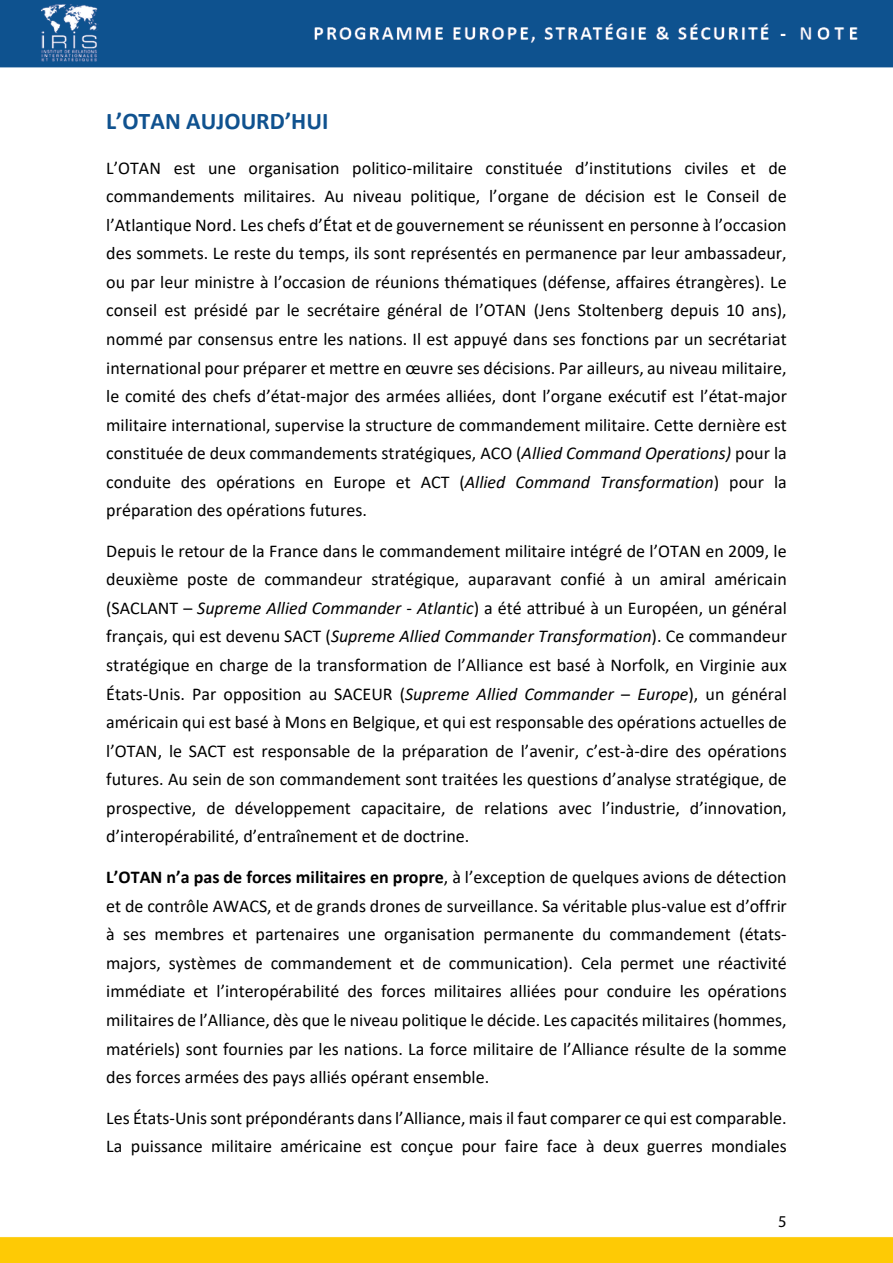
<style>
.page{position:relative;width:893px;height:1263px;background:#fff}
.page>*{position:absolute;margin:0;border:0;box-sizing:border-box;transform-origin:0 0}
.t1{font:700 24px "Calibri";color:#10528f}
.t2{font:18px/28.5px "Calibri";color:#000;text-align:justify}
.t3{font:16.5px "Myriad Pro";color:#000}
.s1{font-style:italic}
.s2{font-weight:700}
</style>
<div class="page">
<img style="left:0;top:0;width:893px;height:1263px">
<p class="t1" style="left:106px;top:104px;width:224px">L’OTAN AUJOURD’HUI</p>
<p class="t2" style="left:106px;top:153px;width:682px">L’OTAN est une organisation politico-militaire constituée d’institutions civiles et de commandements militaires. Au niveau politique, l’organe de décision est le Conseil de l’Atlantique Nord. Les chefs d’État et de gouvernement se réunissent en personne à l’occasion des sommets. Le reste du temps, ils sont représentés en permanence par leur ambassadeur, ou par leur ministre à l’occasion de réunions thématiques (défense, affaires étrangères). Le conseil est présidé par le secrétaire général de l’OTAN (Jens Stoltenberg depuis 10 ans), nommé par consensus entre les nations. Il est appuyé dans ses fonctions par un secrétariat international pour préparer et mettre en œuvre ses décisions. Par ailleurs, au niveau militaire, le comité des chefs d’état-major des armées alliées, dont l’organe exécutif est l’état-major militaire international, supervise la structure de commandement militaire. Cette dernière est constituée de deux commandements stratégiques, ACO (<span class="s1">Allied Command Operations)</span> pour la conduite des opérations en Europe et ACT (<span class="s1">Allied Command Transformation</span>) pour la préparation des opérations futures.</p>
<p class="t2" style="left:106px;top:536px;width:682px">Depuis le retour de la France dans le commandement militaire intégré de l’OTAN en 2009, le deuxième poste de commandeur stratégique, auparavant confié à un amiral américain (SACLANT – <span class="s1">Supreme Allied Commander - Atlantic</span>) a été attribué à un Européen, un général français, qui est devenu SACT (<span class="s1">Supreme Allied Commander Transformation</span>). Ce commandeur stratégique en charge de la transformation de l’Alliance est basé à Norfolk, en Virginie aux États-Unis. Par opposition au SACEUR (<span class="s1">Supreme Allied Commander</span> – <span class="s1">Europe</span>), un général américain qui est basé à Mons en Belgique, et qui est responsable des opérations actuelles de l’OTAN, le SACT est responsable de la préparation de l’avenir, c’est-à-dire des opérations futures. Au sein de son commandement sont traitées les questions d’analyse stratégique, de prospective, de développement capacitaire, de relations avec l’industrie, d’innovation, d’interopérabilité, d’entraînement et de doctrine.</p>
<p class="t2" style="left:106px;top:862px;width:682px"><span class="s2">L’OTAN n’a pas de forces militaires en propre</span>, à l’exception de quelques avions de détection et de contrôle AWACS, et de grands drones de surveillance. Sa véritable plus-value est d’offrir à ses membres et partenaires une organisation permanente du commandement (états&shy;majors, systèmes de commandement et de communication). Cela permet une réactivité immédiate et l’interopérabilité des forces militaires alliées pour conduire les opérations militaires de l’Alliance, dès que le niveau politique le décide. Les capacités militaires (hommes, matériels) sont fournies par les nations. La force militaire de l’Alliance résulte de la somme des forces armées des pays alliés opérant ensemble.</p>
<p class="t2" style="left:106px;top:1103px;width:682px">Les États-Unis sont prépondérants dans l’Alliance, mais il faut comparer ce qui est comparable.<br>La puissance militaire américaine est conçue pour faire face à deux guerres mondiales</p>
<p class="t3" style="left:778px;top:1211px;width:10px">5</p>
</div>
